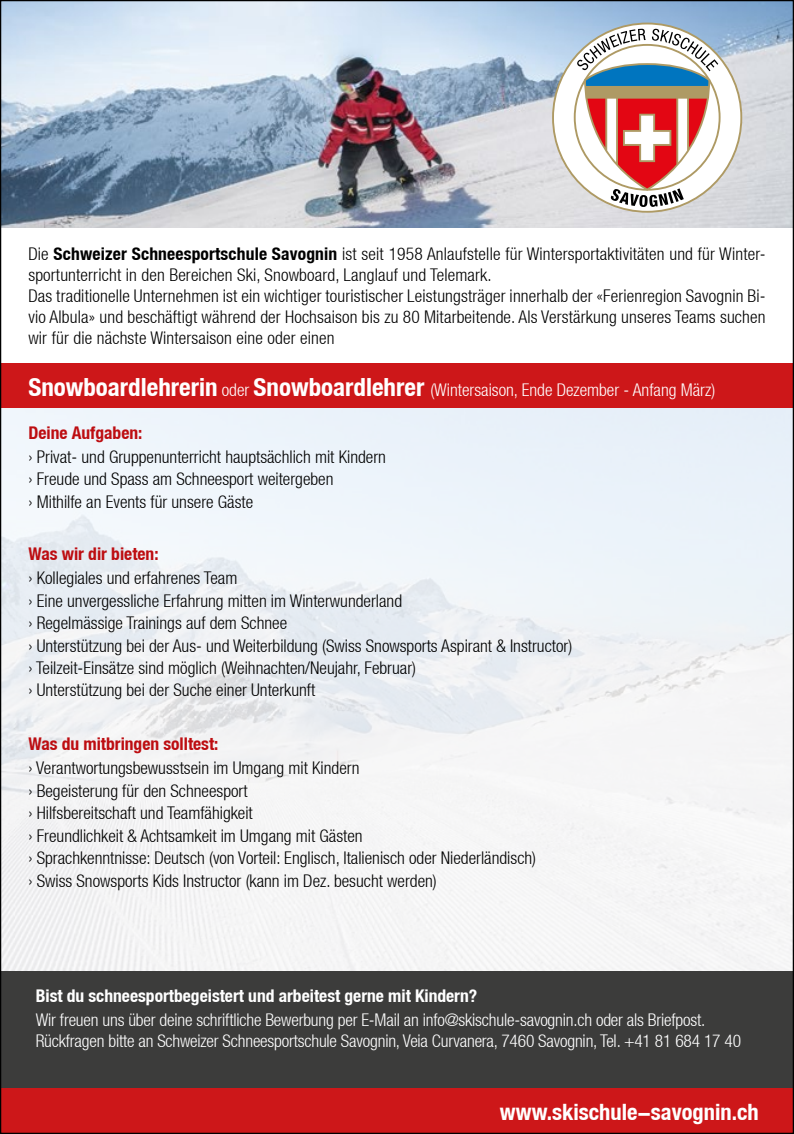
<style>
.page{position:relative;width:794px;height:1134px;background:#fff}
.page>*{position:absolute;margin:0;border:0;box-sizing:border-box;transform-origin:0 0}
.t1{font:700 condensed 22.5px "Helvetica Neue LT";color:#fff}
.t2{font:300 condensed 17.5px/22.5px "Helvetica Neue LT";color:#000}
.t3{font:300 condensed 17.5px/21px "Helvetica Neue LT";letter-spacing:-.01em;color:#fff}
.t4{font:700 condensed 17.5px "Helvetica Neue LT";color:#fff}
.t5{font:700 condensed 17.5px "Helvetica Neue LT";color:#bd0d11}
.s1{font-weight:700}
.s2{font-weight:700;font-size:25px}
</style>
<div class="page">
<div style="left:0;top:1087px;width:794px;height:47px;background:#cd1719"></div>
<div style="left:0;top:971px;width:794px;height:116px;background:#3c3c3b"></div>
<div style="left:0;top:364px;width:794px;height:44px;background:#cd1719"></div>
<img style="left:2px;top:2px;width:790px;height:225px">
<div style="left:554px;top:24px;width:186px;height:187px;background:#fff;border-radius:50%"></div>
<svg style="left:574px;top:29px;width:146px;height:178px"></svg>
<p class="t2" style="left:28px;top:243px;width:739px;line-height:21px">Die <span class="s1">Schweizer Schneesportschule Savognin</span> ist seit 1958 Anlaufstelle für Wintersportaktivitäten und für Winter&shy;sportunterricht in den Bereichen Ski, Snowboard, Langlauf und Telemark.<br>Das traditionelle Unternehmen ist ein wichtiger touristischer Leistungsträger innerhalb der «Ferienregion Savognin Bi&shy;vio Albula» und beschäftigt während der Hochsaison bis zu 80 Mitarbeitende. Als Verstärkung unseres Teams suchen wir für die nächste Wintersaison eine oder einen</p>
<p class="t3" style="left:28px;top:379px;width:688px"><span class="s2">Snowboardlehrerin</span> oder <span class="s2">Snowboardlehrer</span> (Wintersaison, Ende Dezember - Anfang März)</p>
<p class="t5" style="left:28px;top:422px;width:116px">Deine Aufgaben:</p>
<p class="t2" style="left:28px;top:445px;width:359px">› Privat- und Gruppenunterricht hauptsächlich mit Kindern › Freude und Spass am Schneesport weitergeben<br>› Mithilfe an Events für unsere Gäste</p>
<p class="t5" style="left:28px;top:543px;width:132px">Was wir dir bieten:</p>
<p class="t2" style="left:28px;top:567px;width:545px">› Kollegiales und erfahrenes Team<br>› Eine unvergessliche Erfahrung mitten im Winterwunderland<br>› Regelmässige Trainings auf dem Schnee<br>› Unterstützung bei der Aus- und Weiterbildung (Swiss Snowsports Aspirant &amp; Instructor) › Teilzeit-Einsätze sind möglich (Weihnachten/Neujahr, Februar)<br>› Unterstützung bei der Suche einer Unterkunft</p>
<p class="t5" style="left:28px;top:733px;width:192px">Was du mitbringen solltest:</p>
<p class="t2" style="left:28px;top:757px;width:509px">› Verantwortungsbewusstsein im Umgang mit Kindern<br>› Begeisterung für den Schneesport<br>› Hilfsbereitschaft und Teamfähigkeit<br>› Freundlichkeit &amp; Achtsamkeit im Umgang mit Gästen<br>› Sprachkenntnisse: Deutsch (von Vorteil: Englisch, Italienisch oder Niederländisch) › Swiss Snowsports Kids Instructor (kann im Dez. besucht werden)</p>
<p class="t4" style="left:36px;top:985px;width:443px">Bist du schneesportbegeistert und arbeitest gerne mit Kindern?</p>
<p class="t3" style="left:36px;top:1009px;width:707px">Wir freuen uns über deine schriftliche Bewerbung per E-Mail an info@skischule-savognin.ch oder als Briefpost.<br>Rückfragen bitte an Schweizer Schneesportschule Savognin, Veia Curvanera, 7460 Savognin, Tel. +41 81 684 17 40</p>
<p class="t1" style="left:500px;top:1098px;width:260px">www.skischule-savognin.ch</p>
</div>
